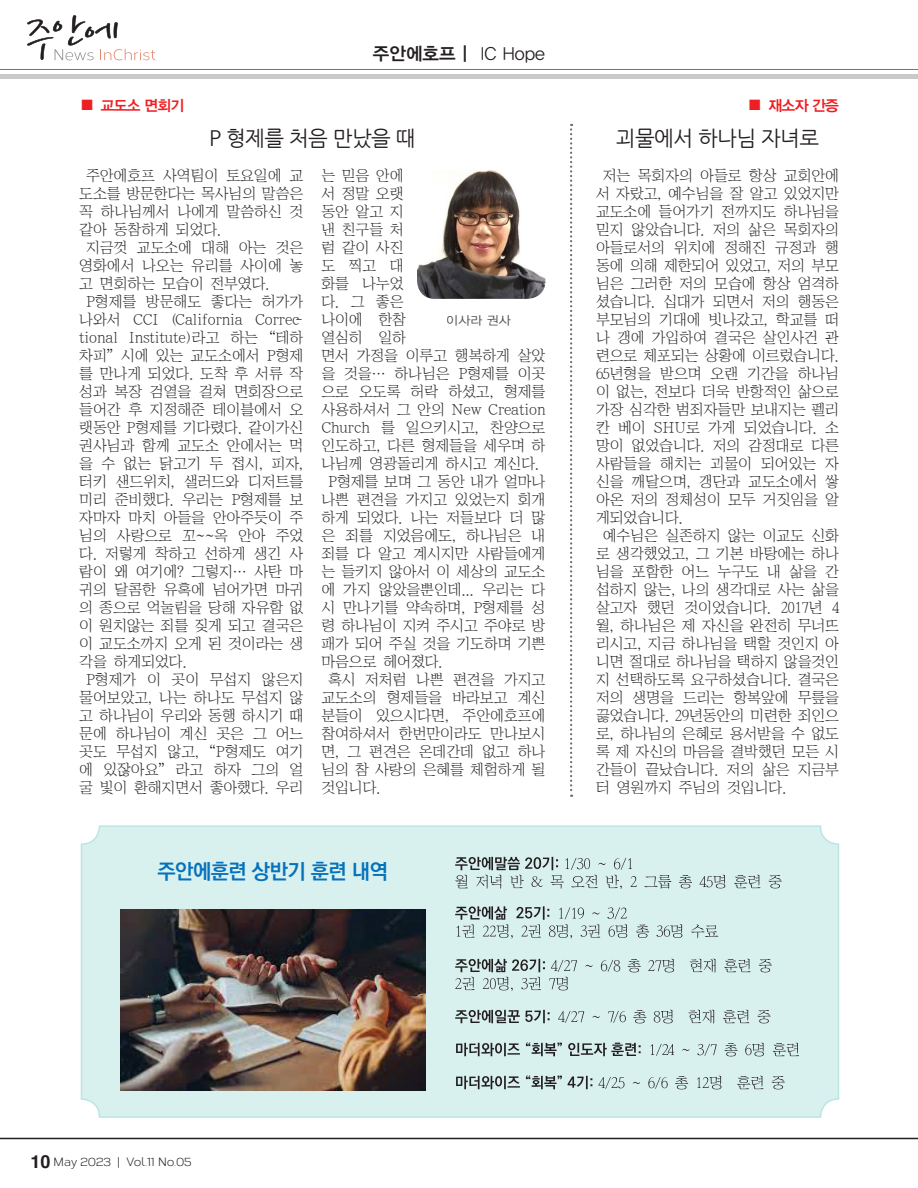
<style>
.page{position:relative;width:918px;height:1188px;background:#fff}
.page>*{position:absolute;margin:0;border:0;box-sizing:border-box;transform-origin:0 0}
.t1{font:21px "Nanum Gothic";letter-spacing:-.025em;color:#231f20}
.t2{font:21px "Ko Pub Dotum PB";letter-spacing:-.025em;color:#0672bb}
.t3{font:18px "YDIYGO340";color:#231f20}
.t4{font:700 18px "Helvetica";color:#231f20}
.t5{font:15px "Jabmlv 50";color:#231f20}
.t6{font:15px "YDIYGO340";letter-spacing:-.05em;color:#ee1f23}
.t7{font:12px "Corbert";letter-spacing:-.01em;color:#231f20}
.t8{font:12px "YDIYGO320";color:#231f20;scale:1.07 1}
.s1{font-family:"YDIYGO320"}
</style>
<div class="page">
<hr style="left:0;top:69px;width:918px;height:1px;background:#231f20">
<svg style="left:27px;top:15px;width:128px;height:45px"></svg>
<div style="left:0;top:74px;width:918px;height:5px;background:#c9c9c9"></div>
<hr style="left:0;top:1138px;width:918px;height:1px;background:#231f20">
<div style="left:81px;top:826px;width:758px;height:291px;background:#d8f0ee;border-radius:18px"></div>
<div style="left:81px;top:825px;width:758px;height:293px;border:2px solid #12a79d;border-radius:18px"></div>
<svg style="left:456px;top:1075px;width:329px;height:14px"></svg>
<svg style="left:456px;top:1042px;width:343px;height:14px"></svg>
<svg style="left:455px;top:1010px;width:316px;height:14px"></svg>
<svg style="left:455px;top:959px;width:317px;height:32px"></svg>
<svg style="left:455px;top:906px;width:263px;height:33px"></svg>
<svg style="left:455px;top:857px;width:327px;height:32px"></svg>
<svg style="left:570px;top:124px;width:2px;height:673px"></svg>
<img style="left:417px;top:170px;width:128px;height:129px">
<img style="left:120px;top:909px;width:305px;height:182px">
<p class="t3" style="left:373px;top:43px;width:174px">주안에호프 | <span class="s1">IC Hope</span></p>
<p class="t6" style="left:82px;top:97px;width:104px">■ 교도소 면회기</p>
<p class="t6" style="left:749px;top:97px;width:91px">■ 재소자 간증</p>
<h1 class="t1" style="left:209px;top:128px;width:208px">P 형제를 처음 만났을 때</h1>
<h1 class="t1" style="left:616px;top:128px;width:205px">괴물에서 하나님 자녀로</h1>
<p class="t5" style="left:86px;top:168px;width:219px">주안에호프 사역팀이 토요일에 교</p>
<p class="t5" style="left:79px;top:186px;width:226px">도소를 방문한다는 목사님의 말씀은</p>
<p class="t5" style="left:79px;top:204px;width:226px">꼭 하나님께서 나에게 말씀하신 것</p>
<p class="t5" style="left:79px;top:222px;width:144px">같아 동참하게 되었다.</p>
<p class="t5" style="left:86px;top:240px;width:219px">지금껏 교도소에 대해 아는 것은</p>
<p class="t5" style="left:79px;top:258px;width:226px">영화에서 나오는 유리를 사이에 놓</p>
<p class="t5" style="left:79px;top:276px;width:192px">고 면회하는 모습이 전부였다.</p>
<p class="t5" style="left:86px;top:294px;width:219px">P형제를 방문해도 좋다는 허가가</p>
<p class="t5" style="left:79px;top:312px;width:226px">나와서 CCI (California Correc-</p>
<p class="t5" style="left:79px;top:330px;width:226px">tional Institute)라고 하는 “테하</p>
<p class="t5" style="left:79px;top:348px;width:226px">차피” 시에 있는 교도소에서 P형제</p>
<p class="t5" style="left:79px;top:366px;width:226px">를 만나게 되었다. 도착 후 서류 작</p>
<p class="t5" style="left:79px;top:384px;width:226px">성과 복장 검열을 걸쳐 면회장으로</p>
<p class="t5" style="left:79px;top:402px;width:226px">들어간 후 지정해준 테이블에서 오</p>
<p class="t5" style="left:79px;top:420px;width:226px">랫동안 P형제를 기다렸다. 같이가신</p>
<p class="t5" style="left:79px;top:438px;width:226px">권사님과 함께 교도소 안에서는 먹</p>
<p class="t5" style="left:79px;top:456px;width:226px">을 수 없는 닭고기 두 접시, 피자,</p>
<p class="t5" style="left:79px;top:474px;width:226px">터키 샌드위치, 샐러드와 디저트를</p>
<p class="t5" style="left:79px;top:492px;width:226px">미리 준비했다. 우리는 P형제를 보</p>
<p class="t5" style="left:79px;top:510px;width:226px">자마자 마치 아들을 안아주듯이 주</p>
<p class="t5" style="left:79px;top:528px;width:226px">님의 사랑으로 꼬~~옥 안아 주었</p>
<p class="t5" style="left:79px;top:546px;width:226px">다. 저렇게 착하고 선하게 생긴 사</p>
<p class="t5" style="left:79px;top:564px;width:226px">람이 왜 여기에? 그렇지… 사탄 마</p>
<p class="t5" style="left:79px;top:582px;width:226px">귀의 달콤한 유혹에 넘어가면 마귀</p>
<p class="t5" style="left:79px;top:600px;width:226px">의 종으로 억눌림을 당해 자유함 없</p>
<p class="t5" style="left:79px;top:618px;width:226px">이 원치않는 죄를 짖게 되고 결국은</p>
<p class="t5" style="left:79px;top:636px;width:226px">이 교도소까지 오게 된 것이라는 생</p>
<p class="t5" style="left:79px;top:654px;width:109px">각을 하게되었다.</p>
<p class="t5" style="left:86px;top:672px;width:219px">P형제가 이 곳이 무섭지 않은지</p>
<p class="t5" style="left:79px;top:690px;width:226px">물어보았고, 나는 하나도 무섭지 않</p>
<p class="t5" style="left:79px;top:708px;width:226px">고 하나님이 우리와 동행 하시기 때</p>
<p class="t5" style="left:79px;top:726px;width:226px">문에 하나님이 계신 곳은 그 어느</p>
<p class="t5" style="left:79px;top:744px;width:226px">곳도 무섭지 않고, “P형제도 여기</p>
<p class="t5" style="left:79px;top:762px;width:226px">에 있잖아요” 라고 하자 그의 얼</p>
<p class="t5" style="left:79px;top:780px;width:226px">굴 빛이 환해지면서 좋아했다. 우리</p>
<p class="t5" style="left:321px;top:168px;width:84px">는 믿음 안에</p>
<p class="t5" style="left:321px;top:186px;width:84px">서 정말 오랫</p>
<p class="t5" style="left:321px;top:204px;width:84px">동안 알고 지</p>
<p class="t5" style="left:321px;top:222px;width:84px">낸 친구들 처</p>
<p class="t5" style="left:321px;top:240px;width:84px">럼 같이 사진</p>
<p class="t5" style="left:321px;top:258px;width:84px">도 찍고 대</p>
<p class="t5" style="left:321px;top:276px;width:84px">화를 나누었</p>
<p class="t5" style="left:321px;top:294px;width:84px">다. 그 좋은</p>
<p class="t5" style="left:321px;top:312px;width:86px">나이에 한참</p>
<p class="t5" style="left:321px;top:330px;width:86px">열심히 일하</p>
<p class="t5" style="left:321px;top:348px;width:226px">면서 가정을 이루고 행복하게 살았</p>
<p class="t5" style="left:321px;top:366px;width:226px">을 것을… 하나님은 P형제를 이곳</p>
<p class="t5" style="left:321px;top:384px;width:226px">으로 오도록 허락 하셨고, 형제를</p>
<p class="t5" style="left:321px;top:402px;width:226px">사용하셔서 그 안의 New Creation</p>
<p class="t5" style="left:321px;top:420px;width:226px">Church 를 일으키시고, 찬양으로</p>
<p class="t5" style="left:321px;top:438px;width:226px">인도하고, 다른 형제들을 세우며 하</p>
<p class="t5" style="left:321px;top:456px;width:220px">나님께 영광돌리게 하시고 계신다.</p>
<p class="t5" style="left:328px;top:474px;width:219px">P형제를 보며 그 동안 내가 얼마나</p>
<p class="t5" style="left:321px;top:492px;width:226px">나쁜 편견을 가지고 있었는지 회개</p>
<p class="t5" style="left:321px;top:510px;width:226px">하게 되었다. 나는 저들보다 더 많</p>
<p class="t5" style="left:321px;top:528px;width:226px">은 죄를 지었음에도, 하나님은 내</p>
<p class="t5" style="left:321px;top:546px;width:226px">죄를 다 알고 계시지만 사람들에게</p>
<p class="t5" style="left:321px;top:564px;width:226px">는 들키지 않아서 이 세상의 교도소</p>
<p class="t5" style="left:321px;top:582px;width:226px">에 가지 않았을뿐인데... 우리는 다</p>
<p class="t5" style="left:321px;top:600px;width:226px">시 만나기를 약속하며, P형제를 성</p>
<p class="t5" style="left:321px;top:618px;width:226px">령 하나님이 지켜 주시고 주야로 방</p>
<p class="t5" style="left:321px;top:636px;width:226px">패가 되어 주실 것을 기도하며 기쁜</p>
<p class="t5" style="left:321px;top:654px;width:123px">마음으로 헤어졌다.</p>
<p class="t5" style="left:328px;top:672px;width:219px">혹시 저처럼 나쁜 편견을 가지고</p>
<p class="t5" style="left:321px;top:690px;width:226px">교도소의 형제들을 바라보고 계신</p>
<p class="t5" style="left:321px;top:708px;width:226px">분들이 있으시다면, 주안에호프에</p>
<p class="t5" style="left:321px;top:726px;width:226px">참여하셔서 한번만이라도 만나보시</p>
<p class="t5" style="left:321px;top:744px;width:226px">면, 그 편견은 온데간데 없고 하나</p>
<p class="t5" style="left:321px;top:762px;width:226px">님의 참 사랑의 은혜를 체험하게 될</p>
<p class="t5" style="left:321px;top:780px;width:61px">것입니다.</p>
<p class="t8" style="left:447px;top:314px;width:61px">이사라 권사</p>
<h1 class="t2" style="left:157px;top:861px;width:232px">주안에훈련 상반기 훈련 내역</h1>
<p class="t5" style="left:603px;top:168px;width:238px">저는 목회자의 아들로 항상 교회안에</p>
<p class="t5" style="left:596px;top:186px;width:245px">서 자랐고, 예수님을 잘 알고 있었지만</p>
<p class="t5" style="left:596px;top:204px;width:245px">교도소에 들어가기 전까지도 하나님을</p>
<p class="t5" style="left:596px;top:222px;width:245px">믿지 않았습니다. 저의 삶은 목회자의</p>
<p class="t5" style="left:596px;top:240px;width:245px">아들로서의 위치에 정해진 규정과 행</p>
<p class="t5" style="left:596px;top:258px;width:245px">동에 의해 제한되어 있었고, 저의 부모</p>
<p class="t5" style="left:596px;top:276px;width:245px">님은 그러한 저의 모습에 항상 엄격하</p>
<p class="t5" style="left:596px;top:294px;width:245px">셨습니다. 십대가 되면서 저의 행동은</p>
<p class="t5" style="left:596px;top:312px;width:245px">부모님의 기대에 빗나갔고, 학교를 떠</p>
<p class="t5" style="left:596px;top:330px;width:245px">나 갱에 가입하여 결국은 살인사건 관</p>
<p class="t5" style="left:596px;top:348px;width:245px">련으로 체포되는 상황에 이르렀습니다.</p>
<p class="t5" style="left:596px;top:366px;width:245px">65년형을 받으며 오랜 기간을 하나님</p>
<p class="t5" style="left:596px;top:384px;width:245px">이 없는, 전보다 더욱 반항적인 삶으로</p>
<p class="t5" style="left:596px;top:402px;width:245px">가장 심각한 범죄자들만 보내지는 펠리</p>
<p class="t5" style="left:596px;top:420px;width:245px">칸 베이 SHU로 가게 되었습니다. 소</p>
<p class="t5" style="left:596px;top:438px;width:245px">망이 없었습니다. 저의 감정대로 다른</p>
<p class="t5" style="left:596px;top:456px;width:245px">사람들을 해치는 괴물이 되어있는 자</p>
<p class="t5" style="left:596px;top:474px;width:245px">신을 깨달으며, 갱단과 교도소에서 쌓</p>
<p class="t5" style="left:596px;top:492px;width:245px">아온 저의 정체성이 모두 거짓임을 알</p>
<p class="t5" style="left:596px;top:510px;width:88px">게되었습니다.</p>
<p class="t5" style="left:603px;top:528px;width:238px">예수님은 실존하지 않는 이교도 신화</p>
<p class="t5" style="left:596px;top:546px;width:245px">로 생각했었고, 그 기본 바탕에는 하나</p>
<p class="t5" style="left:596px;top:564px;width:245px">님을 포함한 어느 누구도 내 삶을 간</p>
<p class="t5" style="left:596px;top:582px;width:245px">섭하지 않는, 나의 생각대로 사는 삶을</p>
<p class="t5" style="left:596px;top:600px;width:245px">살고자 했던 것이었습니다. 2017년 4</p>
<p class="t5" style="left:596px;top:618px;width:245px">월, 하나님은 제 자신을 완전히 무너뜨</p>
<p class="t5" style="left:596px;top:636px;width:245px">리시고, 지금 하나님을 택할 것인지 아</p>
<p class="t5" style="left:596px;top:654px;width:245px">니면 절대로 하나님을 택하지 않을것인</p>
<p class="t5" style="left:596px;top:672px;width:245px">지 선택하도록 요구하셨습니다. 결국은</p>
<p class="t5" style="left:596px;top:690px;width:245px">저의 생명을 드리는 항복앞에 무릎을</p>
<p class="t5" style="left:596px;top:708px;width:245px">끓었습니다. 29년동안의 미련한 죄인으</p>
<p class="t5" style="left:596px;top:726px;width:245px">로, 하나님의 은혜로 용서받을 수 없도</p>
<p class="t5" style="left:596px;top:744px;width:245px">록 제 자신의 마음을 결박했던 모든 시</p>
<p class="t5" style="left:596px;top:762px;width:245px">간들이 끝났습니다. 저의 삶은 지금부</p>
<p class="t5" style="left:596px;top:780px;width:192px">터 영원까지 주님의 것입니다.</p>
<p class="t4" style="left:30px;top:1147px;width:22px">10</p>
<p class="t7" style="left:54px;top:1153px;width:139px">May 2023 | Vol.11 No.05</p>
</div>
